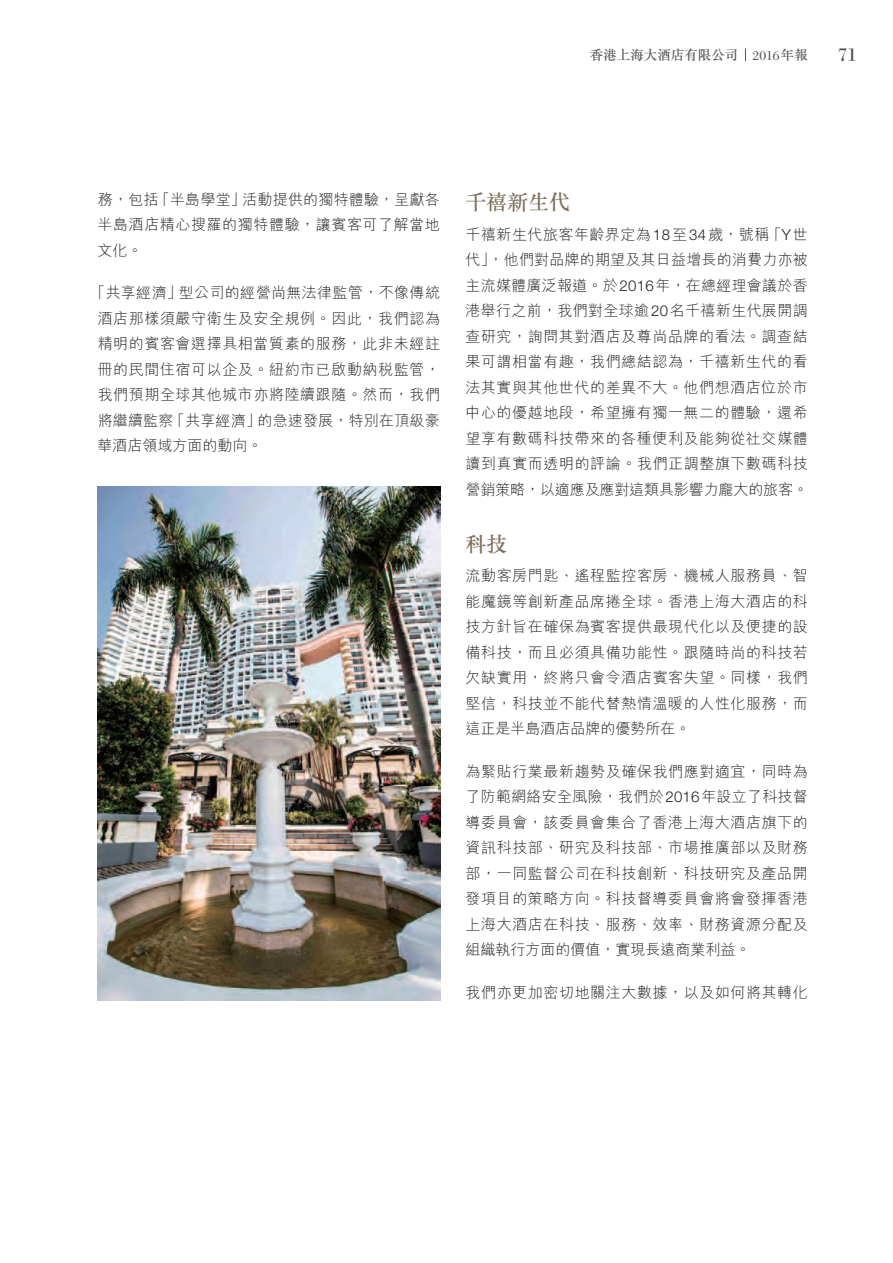
<style>
.page{position:relative;width:893px;height:1263px;background:#fff}
.page>*{position:absolute;margin:0;border:0;box-sizing:border-box;transform-origin:0 0}
.t1{font:500 21px "M Sung HK";color:#7e6e5b}
.t2{font:19.5px "Bodoni";color:#57585a}
.t3{font:300 15px/25.5px "M Hei HK";letter-spacing:.04em;color:#231f20;text-align:justify}
.t4{font:500 13.5px "M Sung HK";color:#57585a}
.s1{font-family:"Bodoni";font-weight:400}
.s2{font-family:"Helvetica Neue"}
</style>
<div class="page">
<img style="left:98px;top:487px;width:342px;height:513px">
<svg style="left:745px;top:49px;width:1px;height:12px"></svg>
<p class="t4" style="left:590px;top:46px;width:220px">香港上海大酒店有限公司 <span class="s1">2016</span>年報</p>
<h2 class="t2" style="left:838px;top:43px;width:21px">71</h2>
<p class="t3" style="left:98px;top:186px;width:344px">務，包括「半島學堂」活動提供的獨特體驗，呈獻各半島酒店精心搜羅的獨特體驗，讓賓客可了解當地文化。</p>
<p class="t3" style="left:98px;top:279px;width:344px;text-indent:-7px">「共享經濟」型公司的經營尚無法律監管，不像傳統酒店那樣須嚴守衛生及安全規例。因此，我們認為精明的賓客會選擇具相當質素的服務，此非未經註冊的民間住宿可以企及。紐約市已啟動納稅監管，我們預期全球其他城市亦將陸續跟隨。然而，我們將繼續監察「共享經濟」的急速發展，特別在頂級豪華酒店領域方面的動向。</p>
<h1 class="t1" style="left:466px;top:188px;width:106px">千禧新生代</h1>
<p class="t3" style="left:465px;top:221px;width:344px">千禧新生代旅客年齡界定為<span class="s2">18</span>至<span class="s2">34</span>歲，號稱「<span class="s2">Y</span>世代」，他們對品牌的期望及其日益增長的消費力亦被主流媒體廣泛報道。於<span class="s2">2016</span>年，在總經理會議於香港舉行之前，我們對全球逾<span class="s2">20</span>名千禧新生代展開調查研究，詢問其對酒店及尊尚品牌的看法。調查結果可謂相當有趣，我們總結認為，千禧新生代的看法其實與其他世代的差異不大。他們想酒店位於市中心的優越地段，希望擁有獨一無二的體驗，還希望享有數碼科技帶來的各種便利及能夠從社交媒體讀到真實而透明的評論。我們正調整旗下數碼科技營銷策略，以適應及應對這類具影響力龐大的旅客。</p>
<h1 class="t1" style="left:466px;top:529px;width:43px">科技</h1>
<p class="t3" style="left:466px;top:563px;width:344px">流動客房門匙、遙程監控客房、機械人服務員、智能魔鏡等創新產品席捲全球。香港上海大酒店的科技方針旨在確保為賓客提供最現代化以及便捷的設備科技，而且必須具備功能性。跟隨時尚的科技若欠缺實用，終將只會令酒店賓客失望。同樣，我們堅信，科技並不能代替熱情溫暖的人性化服務，而這正是半島酒店品牌的優勢所在。</p>
<p class="t3" style="left:466px;top:758px;width:344px">為緊貼行業最新趨勢及確保我們應對適宜，同時為了防範網絡安全風險，我們於<span class="s2">2016</span>年設立了科技督導委員會，該委員會集合了香港上海大酒店旗下的資訊科技部、研究及科技部、市場推廣部以及財務部，一同監督公司在科技創新、科技研究及產品開發項目的策略方向。科技督導委員會將會發揮香港上海大酒店在科技、服務、效率、財務資源分配及組織執行方面的價值，實現長遠商業利益。</p>
<p class="t3" style="left:466px;top:979px;width:344px">我們亦更加密切地關注大數據，以及如何將其轉化</p>
</div>
